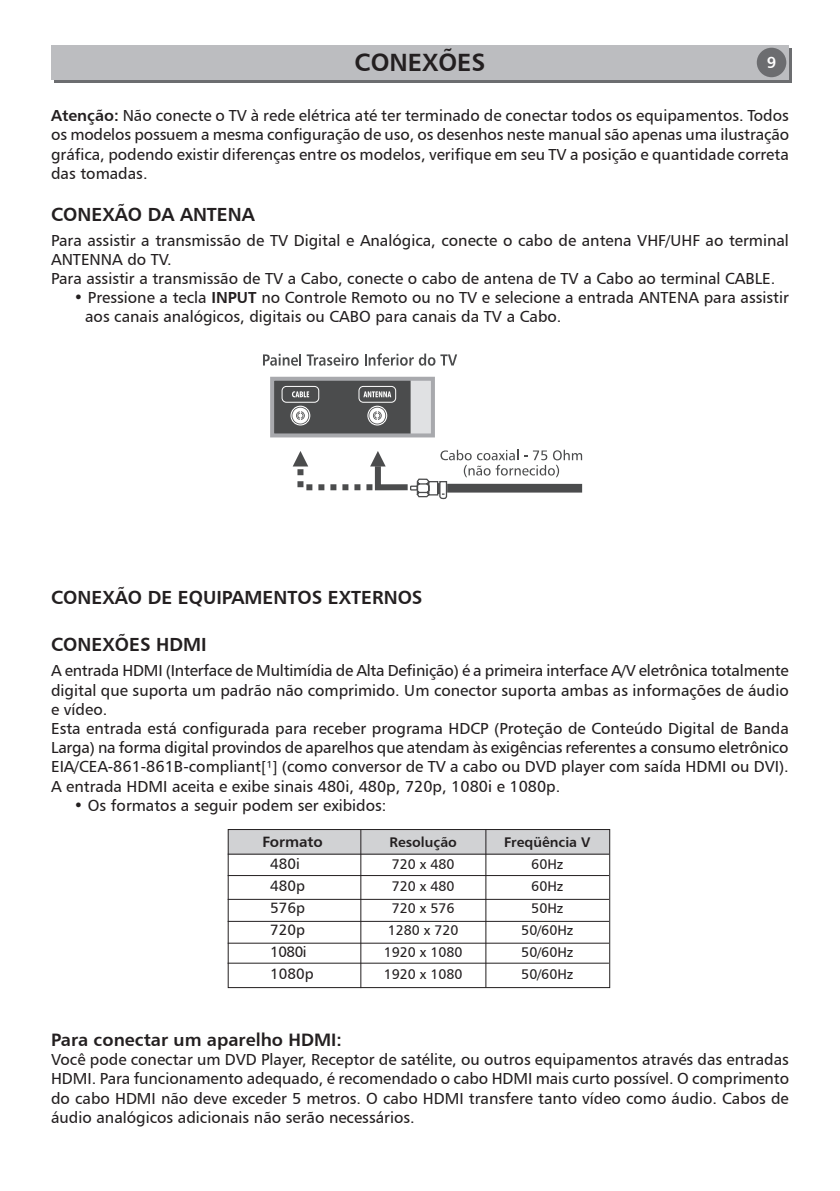
<style>
.page{position:relative;width:840px;height:1191px;background:#fff}
.page>*{position:absolute;margin:0;border:0;box-sizing:border-box;transform-origin:0 0}
.t1{font:25px "Humanist 777 BT Bold B";color:#231f20}
.t2{font:19px "Humanist 777 BT Bold B";color:#231f20}
.t3{font:18px "Humanist 777 BT Bold B";color:#231f20}
.t4{font:16px/19.2px "Humanist 777 BT Roman B";color:#231f20}
.t5{font:16px "Humanist 777 BT Bold B";color:#fff}
.t6{font:15px/22px "Humanist 777 BT Roman B";color:#231f20}
.t7{font:15px "Humanist 777 BT Bold B";color:#231f20}
.t8{font:14px/22px "Humanist 777 BT Roman B";color:#231f20;text-align:center}
.t9{font:14px "Humanist 777 BT Bold B";color:#231f20}
.s1{font-family:"Humanist 777 BT Bold B"}
</style>
<div class="page">
<svg style="left:54px;top:48px;width:737px;height:34px;background:#86878a"></svg>
<div style="left:51px;top:45px;width:737px;height:34px;background:#bcbdc0"></div>
<div style="left:756px;top:48px;width:29px;height:29px;background:#6c6d70;border-radius:50%"></div>
<div style="left:228px;top:829px;width:381px;height:25px;background:#d1d2d4"></div>
<div style="left:227px;top:829px;width:383px;height:159px;border:1px solid #231f20"></div>
<hr style="left:360px;top:829px;width:1px;height:159px;background:#231f20">
<hr style="left:227px;top:875px;width:381px;height:1px;background:#231f20">
<hr style="left:227px;top:942px;width:381px;height:1px;background:#231f20">
<hr style="left:227px;top:853px;width:381px;height:1px;background:#231f20">
<hr style="left:485px;top:829px;width:1px;height:158px;background:#231f20">
<hr style="left:227px;top:899px;width:381px;height:1px;background:#231f20">
<hr style="left:227px;top:921px;width:381px;height:1px;background:#231f20">
<hr style="left:227px;top:962px;width:381px;height:1px;background:#231f20">
<svg style="left:263px;top:353px;width:95px;height:13px"></svg>
<svg style="left:365px;top:353px;width:92px;height:13px"></svg>
<svg style="left:292px;top:450px;width:289px;height:49px"></svg>
<div style="left:272px;top:379px;width:160px;height:56px;background:#e0e1e3"></div>
<svg style="left:275px;top:382px;width:135px;height:50px;background:#606162"></svg>
<div style="left:270px;top:377px;width:164px;height:60px;border:4px solid #a8a9ad"></div>
<h1 class="t1" style="left:354px;top:46px;width:34px">CONE</h1>
<h1 class="t1" style="left:422px;top:46px;width:49px">XÕES</h1>
<p class="t5" style="left:766px;top:52px;width:11px">9</p>
<p class="t4" style="left:51px;top:106px;width:739px;text-align:justify"><span class="s1">ATENÇÃO:</span> Não conecte o TV à rede elétrica até ter terminado de conectar todos os equipamentos. Todos os modelos possuem a mesma configuração de uso, os desenhos neste manual são apenas uma ilustração gráfica, podendo existir diferenças entre os modelos, verifique em seu TV a posição e quantidade correta das tomadas.</p>
<p class="t2" style="left:51px;top:202px;width:26px">CONE</p>
<p class="t2" style="left:102px;top:202px;width:104px">XÃO DA ANTENA</p>
<p class="t4" style="left:51px;top:230px;width:739px">Para assistir a transmissão de TV Digital e Analógica, conecte o cabo de antena VHF/UHF ao terminal<br>ANTENNA do TV.<br>Para assistir a transmissão de TV a Cabo, conecte o cabo de antena de TV a Cabo ao terminal CABLE.</p>
<p class="t4" style="left:85px;top:288px;width:705px;text-indent:-11px">• Pressione a tecla <span class="s1">INPUT</span> no Controle Remoto ou no TV e selecione a entrada ANTENA para assistir aos canais analógicos, digitais ou CABO para canais da TV a Cabo.</p>
<p class="t2" style="left:51px;top:585px;width:26px">CONE</p>
<p class="t2" style="left:102px;top:585px;width:127px">XÃO DE EQUIPAMENTOS</p>
<p class="t2" style="left:328px;top:585px;width:69px">EXTE RNOS</p>
<p class="t2" style="left:51px;top:633px;width:26px">CONE</p>
<p class="t2" style="left:102px;top:633px;width:106px">XÕES HDMI</p>
<p class="t4" style="left:51px;top:661px;width:738px">A entrada HDMI (Interface de Multimídia de Alta Definição) é a primeira interface A/V eletrônica totalmente digital que suporta um padrão não comprimido. Um conector suporta ambas as informações de áudio e vídeo.<br>Esta entrada está configurada para receber programa HDCP (Proteção de Conteúdo Digital de Banda Larga) na forma digital provindos de aparelhos que atendam às exigências referentes a consumo eletrônico EIA/CEA-861-861B-compliant[¹] (como conversor de TV a cabo ou DVD player com saída HDMI ou DVI).<br>A entrada HDMI aceita e exibe sinais 480i, 480p, 720p, 1080i e 1080p.</p>
<p class="t4" style="left:74px;top:795px;width:314px">• Os formatos a seguir podem ser exibidos:</p>
<p class="t7" style="left:262px;top:832px;width:62px">FORMATO</p>
<p class="t6" style="left:270px;top:852px;width:45px">480i<br>480p<br>576p<br>720p<br>1080i<br>1080p</p>
<p class="t9" style="left:389px;top:832px;width:69px">RESOLUÇÃO</p>
<p class="t8" style="left:383px;top:852px;width:80px">720 x 480<br>720 x 480<br>720 x 576<br>1280 x 720<br>1920 x 1080<br>1920 x 1080</p>
<p class="t9" style="left:504px;top:833px;width:88px">FREQÜÊNCIA V</p>
<p class="t8" style="left:521px;top:853px;width:54px">60Hz<br>60Hz<br>50Hz<br>50/60Hz<br>50/60Hz<br>50/60Hz</p>
<p class="t3" style="left:51px;top:1028px;width:292px">PARA CONECTAR UM APARELHO HDMI:</p>
<p class="t4" style="left:51px;top:1049px;width:739px;text-align:justify">Você pode conectar um DVD Player, Receptor de satélite, ou outros equipamentos através das entradas HDMI. Para funcionamento adequado, é recomendado o cabo HDMI mais curto possível. O comprimento do cabo HDMI não deve exceder 5 metros. O cabo HDMI transfere tanto vídeo como áudio. Cabos de áudio analógicos adicionais não serão necessários.</p>
</div>
